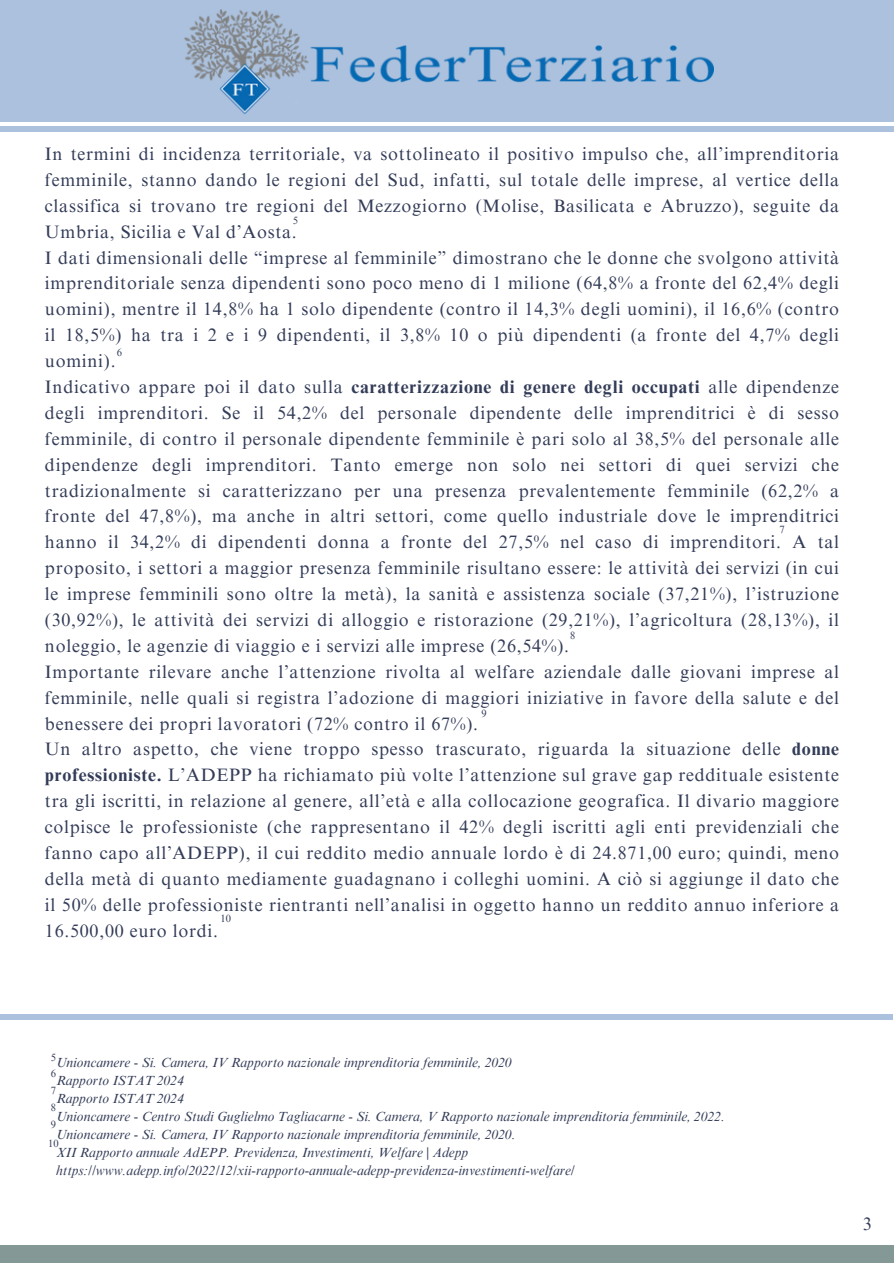
<style>
.page{position:relative;width:894px;height:1264px;background:#fff}
.page>*{position:absolute;margin:0;border:0;box-sizing:border-box;transform-origin:0 0}
.t1{font:18px/26px "Times NRMT Pro";letter-spacing:.04em;color:#333c58}
.t2{font:italic 13.5px "Times NRMT Pro";color:#333c58}
.t3{font:10.5px "Times NRMT Pro";color:#333c58}
.s1{font-weight:700}
</style>
<div class="page">
<div style="left:0;top:1245px;width:892px;height:17px;background:#849896"></div>
<div style="left:0;top:0;width:892px;height:121px;background:#abc1dd"></div>
<div style="left:0;top:126px;width:892px;height:6px;background:#abc1dd"></div>
<img style="left:184px;top:10px;width:529px;height:104px">
<div style="left:0;top:1014px;width:892px;height:5px;background:#abc1dd"></div>
<h1 class="t1" style="left:45px;top:143px;width:795px">In termini di incidenza territoriale, va sottolineato il positivo impulso che, all’imprenditoria femminile, stanno dando le regioni del Sud, infatti, sul totale delle imprese, al vertice della classifica si trovano tre regioni del Mezzogiorno (Molise, Basilicata e Abruzzo), seguite da Umbria, Sicilia e Val d’Aosta.<br>I dati dimensionali delle “imprese al femminile” dimostrano che le donne che svolgono attività imprenditoriale senza dipendenti sono poco meno di 1 milione (64,8% a fronte del 62,4% degli uomini), mentre il 14,8% ha 1 solo dipendente (contro il 14,3% degli uomini), il 16,6% (contro il 18,5%) ha tra i 2 e i 9 dipendenti, il 3,8% 10 o più dipendenti (a fronte del 4,7% degli uomini).<br>Indicativo appare poi il dato sulla <span class="s1">caratterizzazione di genere degli occupati</span> alle dipendenze degli imprenditori. Se il 54,2% del personale dipendente delle imprenditrici è di sesso femminile, di contro il personale dipendente femminile è pari solo al 38,5% del personale alle dipendenze degli imprenditori. Tanto emerge non solo nei settori di quei servizi che tradizionalmente si caratterizzano per una presenza prevalentemente femminile (62,2% a fronte del 47,8%), ma anche in altri settori, come quello industriale dove le imprenditrici hanno il 34,2% di dipendenti donna a fronte del 27,5% nel caso di imprenditori. A tal proposito, i settori a maggior presenza femminile risultano essere: le attività dei servizi (in cui le imprese femminili sono oltre la metà), la sanità e assistenza sociale (37,21%), l’istruzione (30,92%), le attività dei servizi di alloggio e ristorazione (29,21%), l’agricoltura (28,13%), il noleggio, le agenzie di viaggio e i servizi alle imprese (26,54%).<br>Importante rilevare anche l’attenzione rivolta al welfare aziendale dalle giovani imprese al femminile, nelle quali si registra l’adozione di maggiori iniziative in favore della salute e del benessere dei propri lavoratori (72% contro il 67%).<br>Un altro aspetto, che viene troppo spesso trascurato, riguarda la situazione delle <span class="s1">donne professioniste.</span> L’ADEPP ha richiamato più volte l’attenzione sul grave gap reddituale esistente tra gli iscritti, in relazione al genere, all’età e alla collocazione geografica. Il divario maggiore colpisce le professioniste (che rappresentano il 42% degli iscritti agli enti previdenziali che fanno capo all’ADEPP), il cui reddito medio annuale lordo è di 24.871,00 euro; quindi, meno della metà di quanto mediamente guadagnano i colleghi uomini. A ciò si aggiunge il dato che il 50% delle professioniste rientranti nell’analisi in oggetto hanno un reddito annuo inferiore a 16.500,00 euro lordi.</h1>
<p class="t3" style="left:293px;top:217px;width:7px">5</p>
<p class="t3" style="left:117px;top:348px;width:7px">6</p>
<p class="t3" style="left:779px;top:525px;width:7px">7</p>
<p class="t3" style="left:570px;top:632px;width:7px">8</p>
<p class="t3" style="left:481px;top:710px;width:7px">9</p>
<p class="t3" style="left:220px;top:914px;width:12px">10</p>
<p class="t3" style="left:51px;top:1053px;width:7px">5</p>
<p class="t2" style="left:56px;top:1056px;width:457px">Unioncamere - Si. Camera, IV Rapporto nazionale imprenditoria femminile, 2020</p>
<p class="t2" style="left:56px;top:1074px;width:129px">Rapporto ISTAT 2024</p>
<p class="t2" style="left:56px;top:1092px;width:129px">Rapporto ISTAT 2024</p>
<p class="t2" style="left:56px;top:1110px;width:670px">Unioncamere - Centro Studi Guglielmo Tagliacarne - Si. Camera, V Rapporto nazionale imprenditoria femminile, 2022.</p>
<p class="t2" style="left:56px;top:1128px;width:461px">Unioncamere - Si. Camera, IV Rapporto nazionale imprenditoria femminile, 2020.</p>
<p class="t2" style="left:56px;top:1146px;width:413px">XII Rapporto annuale AdEPP. Previdenza, Investimenti, Welfare | Adepp</p>
<p class="t2" style="left:56px;top:1164px;width:520px">https://www.adepp.info/2022/12/xii-rapporto-annuale-adepp-previdenza-investimenti-welfare/</p>
<p class="t3" style="left:51px;top:1069px;width:7px">6</p>
<p class="t3" style="left:51px;top:1086px;width:7px">7</p>
<p class="t3" style="left:51px;top:1103px;width:7px">8</p>
<p class="t3" style="left:51px;top:1119px;width:7px">9</p>
<p class="t3" style="left:48px;top:1139px;width:12px">10</p>
<p class="t1" style="left:862px;top:1213px;width:10px">3</p>
</div>
